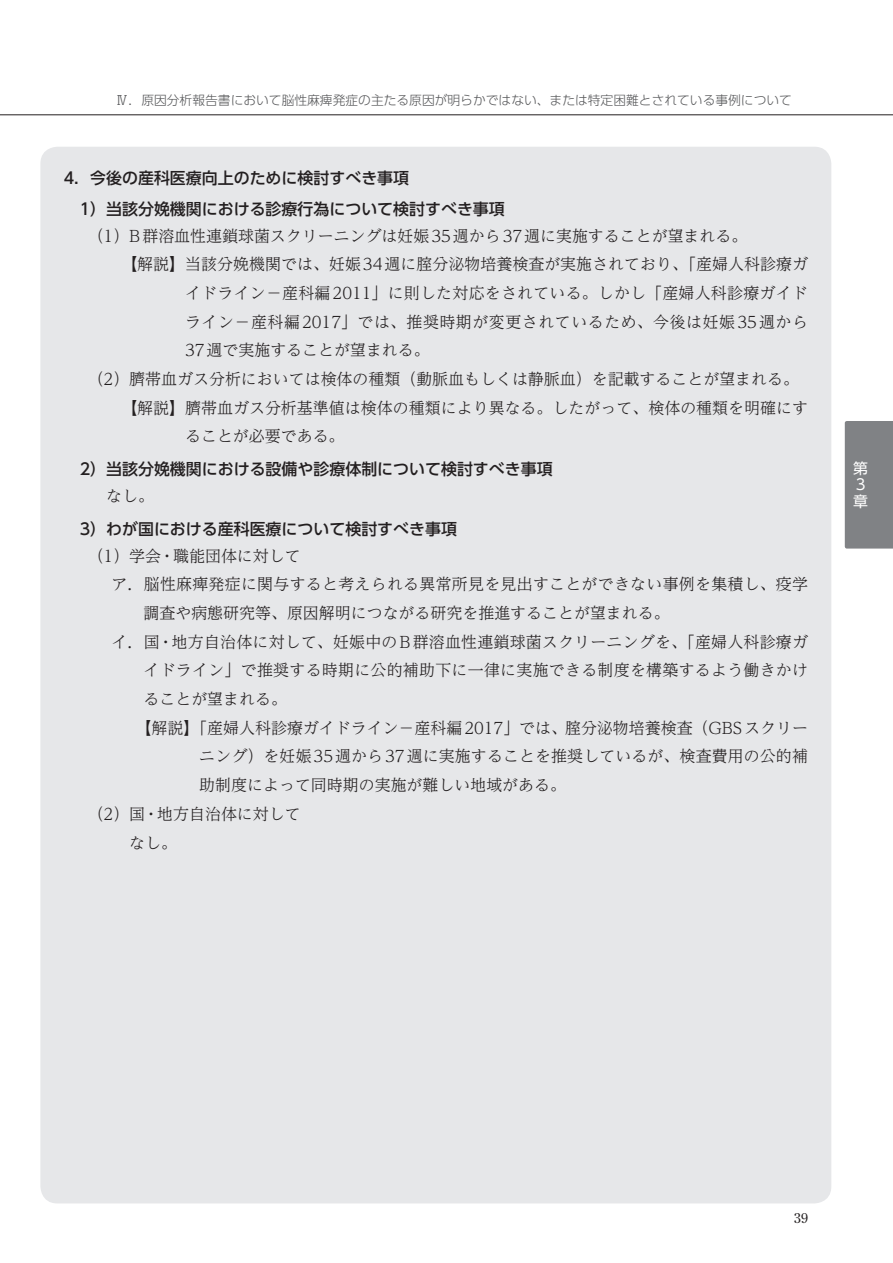
<style>
.page{position:relative;width:893px;height:1263px;background:#fff}
.page>*{position:absolute;margin:0;border:0;box-sizing:border-box;transform-origin:0 0}
.t1{font:300 15.9px "UD Reimin Pr 6 N";color:#231f20}
.t2{font:500 15.9px/30.8px "UD Shin Go Pr 6 N";color:#231f20}
.t3{font:300 15.9px "UD Reimin Pr 6 N";letter-spacing:.035em;color:#231f20}
.t4{font:14.85px/16.8px "UD Shin Go Pr 6 N";color:#fff}
.t5{font:13.8px "Century Old Style Std";color:#231f20}
.t6{font:300 12.75px "UD Shin Go Pr 6 N";color:#57585a}
</style>
<div class="page">
<div style="left:40px;top:147px;width:791px;height:1056px;background:#e6e7e9;border-radius:17px"></div>
<hr style="left:0;top:115px;width:893px;height:1px;background:#231f20">
<div style="left:845px;top:421px;width:48px;height:128px;background:#808285"></div>
<p class="t6" style="left:116px;top:90px;width:678px">Ⅳ．原因分析報告書において脳性麻痺発症の主たる原因が明らかではない、または特定困難とされている事例について</p>
<p class="t2" style="left:80px;top:162px;width:427px;text-indent:-16px">4．今後の産科医療向上のために検討すべき事項<br>1）当該分娩機関における診療行為について検討すべき事項</p>
<p class="t1" style="left:88px;top:223px;width:653px">（1）B群溶血性連鎖球菌スクリーニングは妊娠35週から37週に実施することが望まれる｡</p>
<p class="t1" style="left:121px;top:251px;width:688px">【解説】当該分娩機関では､妊娠34週に腟分泌物培養検査が実施されており､｢産婦人科診療ガ</p>
<p class="t1" style="left:185px;top:280px;width:624px">イドライン－産科編2011｣に則した対応をされている｡しかし｢産婦人科診療ガイド</p>
<p class="t3" style="left:185px;top:309px;width:624px">ライン－産科編2017」では､推奨時期が変更されているため､今後は妊娠35週から</p>
<p class="t1" style="left:185px;top:337px;width:238px">37週で実施することが望まれる｡</p>
<p class="t1" style="left:88px;top:366px;width:713px">（2）臍帯血ガス分析においては検体の種類（動脈血もしくは静脈血）を記載することが望まれる。</p>
<p class="t1" style="left:121px;top:395px;width:688px">【解説】臍帯血ガス分析基準値は検体の種類により異なる。したがって、検体の種類を明確にす</p>
<p class="t1" style="left:185px;top:423px;width:153px">ることが必要である｡</p>
<p class="t2" style="left:80px;top:454px;width:474px">2）当該分娩機関における設備や診療体制について検討すべき事項</p>
<p class="t1" style="left:106px;top:483px;width:41px">なし｡</p>
<p class="t2" style="left:80px;top:513px;width:379px">3）わが国における産科医療について検討すべき事項</p>
<p class="t1" style="left:88px;top:543px;width:215px">（1）学会･職能団体に対して</p>
<p class="t1" style="left:112px;top:571px;width:698px">ア．脳性麻痺発症に関与すると考えられる異常所見を見出すことができない事例を集積し､疫学</p>
<p class="t1" style="left:144px;top:600px;width:520px">調査や病態研究等､原因解明につながる研究を推進することが望まれる｡</p>
<p class="t1" style="left:112px;top:629px;width:698px">イ．国･地方自治体に対して､妊娠中のB群溶血性連鎖球菌スクリーニングを､｢産婦人科診療ガ</p>
<p class="t1" style="left:144px;top:657px;width:666px">イドライン｣で推奨する時期に公的補助下に一律に実施できる制度を構築するよう働きかけ</p>
<p class="t1" style="left:144px;top:686px;width:137px">ることが望まれる｡</p>
<p class="t1" style="left:136px;top:715px;width:674px">【解説】｢産婦人科診療ガイドライン－産科編2017｣では､腟分泌物培養検査（GBSスクリー</p>
<p class="t1" style="left:199px;top:743px;width:610px">ニング）を妊娠35週から37週に実施することを推奨しているが､検査費用の公的補</p>
<p class="t1" style="left:199px;top:772px;width:360px">助制度によって同時期の実施が難しい地域がある｡</p>
<p class="t1" style="left:88px;top:801px;width:215px">（2）国･地方自治体に対して</p>
<p class="t1" style="left:129px;top:830px;width:41px">なし｡</p>
<p class="t4" style="left:853px;top:459px;width:16px">第<br>3章</p>
<p class="t5" style="left:794px;top:1209px;width:15px">39</p>
</div>
